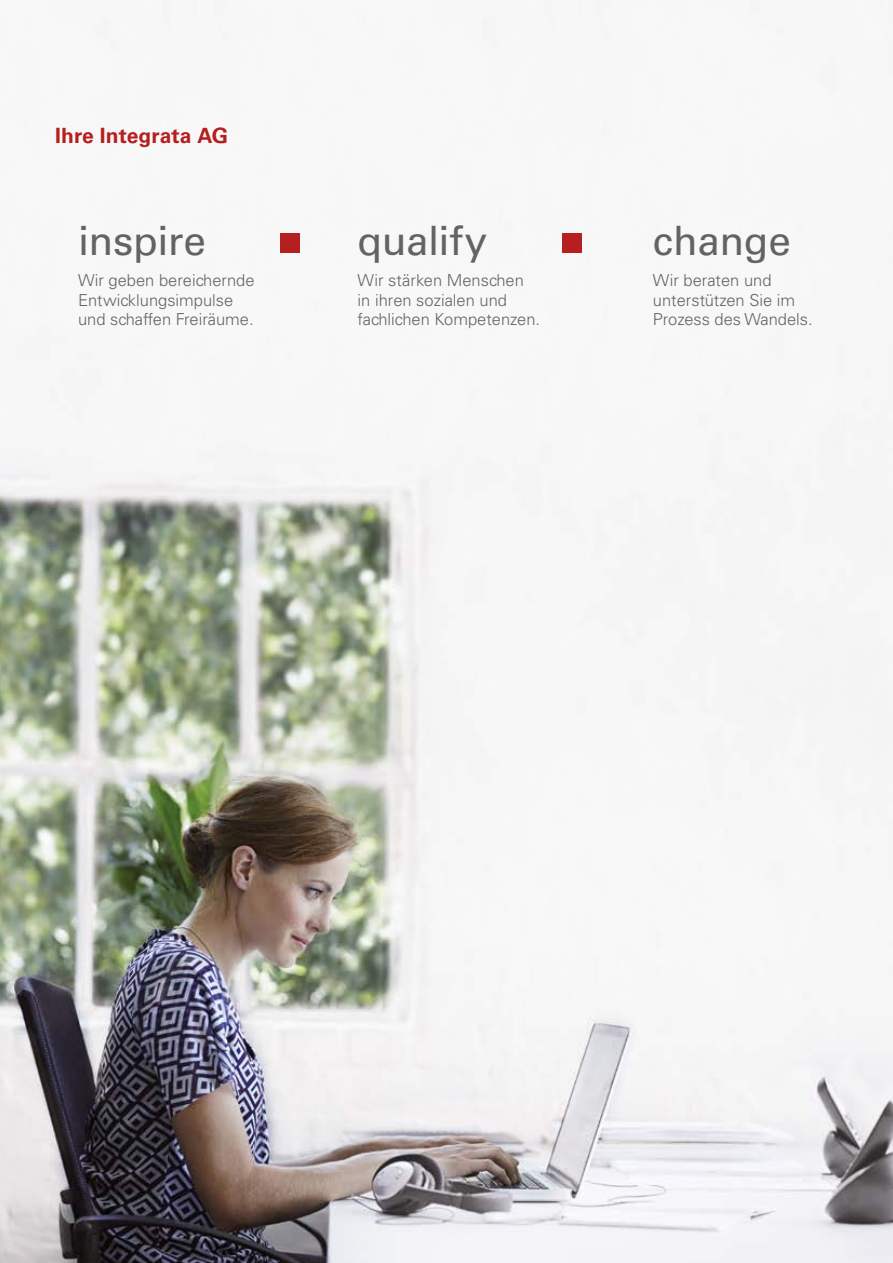
<style>
.page{position:relative;width:893px;height:1263px;background:#fff}
.page>*{position:absolute;margin:0;border:0;box-sizing:border-box;transform-origin:0 0}
.t1{font:40.5px "Univers LT Std";letter-spacing:-.01em;color:#646363}
.t2{font:700 21px "Univers LT Std";letter-spacing:.005em;color:#b51f1f}
.t3{font:300 16.5px/19.5px "Univers LT Std";color:#646363}
</style>
<div class="page">
<img style="left:0;top:0;width:893px;height:1263px">
<div style="left:280px;top:233px;width:20px;height:19px;background:#b51f1f"></div>
<div style="left:563px;top:233px;width:19px;height:19px;background:#b51f1f"></div>
<p class="t2" style="left:55px;top:123px;width:174px">Ihre Integrata AG</p>
<h1 class="t1" style="left:78px;top:216px;width:130px">inspire</h1>
<p class="t3" style="left:78px;top:271px;width:178px">Wir geben bereichernde<br>Entwicklungsimpulse und schaffen Freiräume.</p>
<h1 class="t1" style="left:358px;top:216px;width:131px">qualify</h1>
<p class="t3" style="left:358px;top:271px;width:184px">Wir stärken Menschen in ihren sozialen und fachlichen Kompetenzen.</p>
<h1 class="t1" style="left:653px;top:216px;width:139px">change</h1>
<p class="t3" style="left:653px;top:271px;width:161px">Wir beraten und unterstützen Sie im<br>Prozess des Wandels.</p>
</div>
